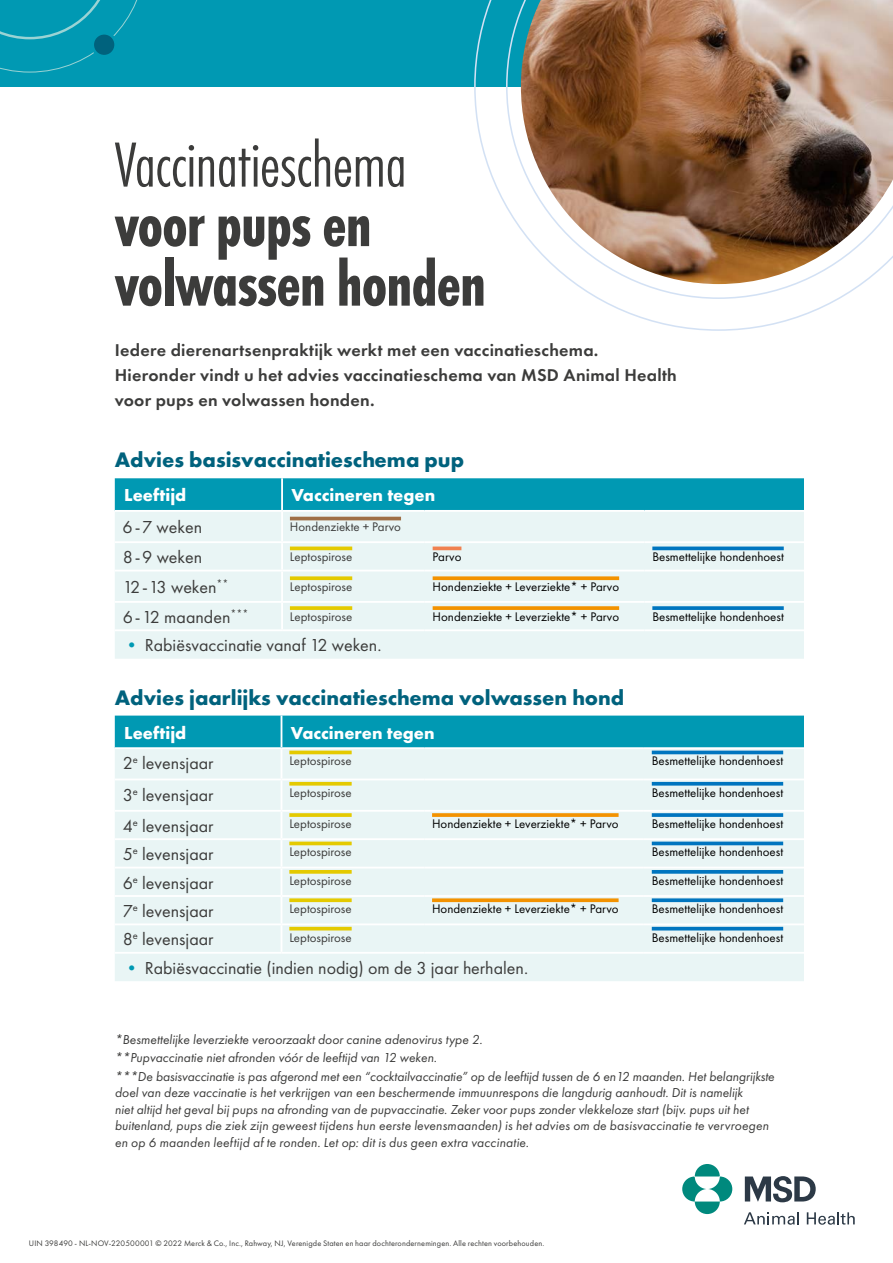
<style>
.page{position:relative;width:893px;height:1263px;background:#fff}
.page>*{position:absolute;margin:0;border:0;box-sizing:border-box;transform-origin:0 0}
.t1{font:700 66px/59.6px "Futura PT Cond";letter-spacing:-.015em;color:#3c3c3b}
.t2{font:66px "Futura PT Cond";letter-spacing:-.01em;color:#3c3c3b}
.t3{font:700 21.75px "Futura PT";color:#00627d}
.t4{font:18px "Futura PT";color:#3c3c3b}
.t5{font:700 18px "Futura PT";color:#fff}
.t6{font:600 17.7px/24.6px "Futura PT";letter-spacing:.015em;color:#3c3c3b}
.t7{font:italic 13.5px/16.5px "Futura PT";color:#3c3c3b}
.t8{font:12.9px "Futura PT";color:#000}
.t9{font:12.9px "Futura PT";color:#3c3c3b}
.t10{font:8.25px "Futura PT";letter-spacing:.015em;color:#3c3c3b}
.s1{color:#0099b3}
</style>
<div class="page">
<div style="left:0;top:0;width:893px;height:86px;background:#0099b3"></div>
<svg style="left:0;top:0;width:138px;height:72px"></svg>
<div style="left:93px;top:33px;width:23px;height:23px;background:#00627d;border-radius:50%"></div>
<div style="left:91px;top:32px;width:26px;height:26px;border:3px solid #0099b3;border-radius:50%"></div>
<div style="left:115px;top:512px;width:689px;height:147px;background:#e9f5f5"></div>
<hr style="left:281px;top:512px;width:2px;height:29px;background:#fff">
<div style="left:115px;top:478px;width:689px;height:33px;background:#0099b3"></div>
<hr style="left:115px;top:541px;width:167px;height:2px;background:#fff">
<hr style="left:282px;top:541px;width:143px;height:2px;background:#fff">
<hr style="left:281px;top:543px;width:2px;height:27px;background:#fff">
<hr style="left:425px;top:541px;width:219px;height:2px;background:#fff">
<hr style="left:644px;top:541px;width:164px;height:2px;background:#fff">
<hr style="left:115px;top:570px;width:167px;height:1px;background:#fff">
<hr style="left:282px;top:570px;width:143px;height:1px;background:#fff">
<hr style="left:281px;top:571px;width:2px;height:30px;background:#fff">
<hr style="left:425px;top:570px;width:219px;height:1px;background:#fff">
<hr style="left:644px;top:570px;width:164px;height:1px;background:#fff">
<hr style="left:115px;top:601px;width:167px;height:2px;background:#fff">
<hr style="left:282px;top:601px;width:143px;height:2px;background:#fff">
<hr style="left:281px;top:603px;width:2px;height:26px;background:#fff">
<hr style="left:425px;top:601px;width:219px;height:2px;background:#fff">
<hr style="left:644px;top:601px;width:164px;height:2px;background:#fff">
<hr style="left:115px;top:629px;width:167px;height:2px;background:#fff">
<hr style="left:282px;top:629px;width:143px;height:2px;background:#fff">
<hr style="left:425px;top:629px;width:219px;height:2px;background:#fff">
<hr style="left:644px;top:629px;width:165px;height:2px;background:#fff">
<hr style="left:290px;top:517px;width:111px;height:3px;background:#9e6f46">
<svg style="left:290px;top:546px;width:62px;height:4px"></svg>
<svg style="left:433px;top:546px;width:28px;height:4px"></svg>
<svg style="left:652px;top:546px;width:132px;height:4px"></svg>
<svg style="left:290px;top:576px;width:62px;height:4px"></svg>
<svg style="left:433px;top:576px;width:186px;height:4px"></svg>
<svg style="left:290px;top:606px;width:62px;height:4px"></svg>
<svg style="left:433px;top:606px;width:186px;height:4px"></svg>
<svg style="left:652px;top:606px;width:132px;height:4px"></svg>
<div style="left:115px;top:780px;width:689px;height:201px;background:#e9f5f5"></div>
<svg style="left:115px;top:716px;width:689px;height:62px;background:#72c6d3"></svg>
<hr style="left:281px;top:780px;width:1px;height:30px;background:#fff">
<hr style="left:115px;top:810px;width:166px;height:2px;background:#fff">
<hr style="left:281px;top:810px;width:143px;height:2px;background:#fff">
<hr style="left:424px;top:810px;width:220px;height:2px;background:#fff">
<hr style="left:644px;top:810px;width:167px;height:2px;background:#fff">
<hr style="left:115px;top:838px;width:166px;height:2px;background:#fff">
<hr style="left:281px;top:838px;width:143px;height:2px;background:#fff">
<hr style="left:424px;top:838px;width:220px;height:2px;background:#fff">
<hr style="left:644px;top:838px;width:167px;height:2px;background:#fff">
<hr style="left:115px;top:867px;width:166px;height:1px;background:#fff">
<hr style="left:281px;top:867px;width:143px;height:1px;background:#fff">
<hr style="left:424px;top:867px;width:220px;height:1px;background:#fff">
<hr style="left:644px;top:867px;width:167px;height:1px;background:#fff">
<hr style="left:115px;top:895px;width:166px;height:2px;background:#fff">
<hr style="left:281px;top:895px;width:143px;height:2px;background:#fff">
<hr style="left:424px;top:895px;width:220px;height:2px;background:#fff">
<hr style="left:644px;top:895px;width:167px;height:2px;background:#fff">
<hr style="left:115px;top:923px;width:166px;height:2px;background:#fff">
<hr style="left:281px;top:923px;width:143px;height:2px;background:#fff">
<svg style="left:281px;top:812px;width:1px;height:140px"></svg>
<hr style="left:424px;top:923px;width:220px;height:2px;background:#fff">
<hr style="left:644px;top:923px;width:167px;height:2px;background:#fff">
<hr style="left:115px;top:952px;width:166px;height:2px;background:#fff">
<hr style="left:281px;top:952px;width:143px;height:2px;background:#fff">
<hr style="left:424px;top:952px;width:220px;height:2px;background:#fff">
<hr style="left:644px;top:952px;width:167px;height:2px;background:#fff">
<hr style="left:289px;top:751px;width:63px;height:3px;background:#e4ca00">
<hr style="left:652px;top:751px;width:131px;height:3px;background:#0075bf">
<svg style="left:289px;top:782px;width:63px;height:4px"></svg>
<svg style="left:652px;top:782px;width:131px;height:4px"></svg>
<svg style="left:289px;top:813px;width:63px;height:4px"></svg>
<svg style="left:432px;top:813px;width:187px;height:4px"></svg>
<svg style="left:652px;top:813px;width:131px;height:4px"></svg>
<hr style="left:289px;top:842px;width:63px;height:3px;background:#e4ca00">
<hr style="left:652px;top:842px;width:131px;height:3px;background:#0075bf">
<svg style="left:289px;top:870px;width:63px;height:4px"></svg>
<svg style="left:652px;top:870px;width:131px;height:4px"></svg>
<svg style="left:289px;top:898px;width:63px;height:4px"></svg>
<svg style="left:432px;top:898px;width:187px;height:4px"></svg>
<svg style="left:652px;top:898px;width:131px;height:4px"></svg>
<hr style="left:289px;top:927px;width:63px;height:3px;background:#e4ca00">
<hr style="left:652px;top:927px;width:131px;height:3px;background:#0075bf">
<svg style="left:474px;top:0;width:419px;height:331px"></svg>
<svg style="left:682px;top:1164px;width:50px;height:50px"></svg>
<svg style="left:745px;top:1176px;width:71px;height:26px"></svg>
<svg style="left:807px;top:1212px;width:48px;height:13px"></svg>
<svg style="left:744px;top:1212px;width:55px;height:13px"></svg>
<h1 class="t2" style="left:115px;top:126px;width:293px">Vaccinatieschema</h1>
<h1 class="t1" style="left:115px;top:194px;width:373px">voor pups en volwassen honden</h1>
<h3 class="t6" style="left:115px;top:338px;width:563px">Iedere dierenartsenpraktijk werkt met een vaccinatieschema.<br>Hieronder vindt u het advies vaccinatieschema van MSD Animal Health voor pups en volwassen honden.</h3>
<h2 class="t3" style="left:115px;top:446px;width:351px">Advies basisvaccinatieschema pup</h2>
<h3 class="t5" style="left:124px;top:484px;width:64px">Leeftijd</h3>
<h3 class="t5" style="left:291px;top:484px;width:145px">Vaccineren tegen</h3>
<h3 class="t4" style="left:123px;top:517px;width:81px">6-7 weken</h3>
<p class="t9" style="left:290px;top:519px;width:113px">Hondenziekte + Parvo</p>
<h3 class="t4" style="left:123px;top:547px;width:81px">8-9 weken</h3>
<p class="t9" style="left:290px;top:549px;width:64px">Leptospirose</p>
<p class="t8" style="left:433px;top:549px;width:30px">Parvo</p>
<p class="t8" style="left:652px;top:549px;width:133px">Besmettelijke hondenhoest</p>
<h3 class="t4" style="left:123px;top:576px;width:107px">12-13 weken<sup>**</sup></h3>
<p class="t9" style="left:290px;top:579px;width:64px">Leptospirose</p>
<p class="t8" style="left:433px;top:579px;width:188px">Hondenziekte + Leverziekte* + Parvo</p>
<h3 class="t4" style="left:123px;top:606px;width:127px">6-12 maanden<sup>***</sup></h3>
<p class="t9" style="left:290px;top:609px;width:64px">Leptospirose</p>
<p class="t8" style="left:433px;top:609px;width:188px">Hondenziekte + Leverziekte* + Parvo</p>
<p class="t8" style="left:652px;top:609px;width:133px">Besmettelijke hondenhoest</p>
<h3 class="t4" style="left:123px;top:635px;width:260px"><span class="s1">•</span> Rabiësvaccinatie vanaf 12 weken.</h3>
<h2 class="t3" style="left:115px;top:683px;width:511px">Advies jaarlijks vaccinatieschema volwassen hond</h2>
<h3 class="t5" style="left:124px;top:721px;width:64px">Leeftijd</h3>
<h3 class="t5" style="left:291px;top:721px;width:145px">Vaccineren tegen</h3>
<h3 class="t4" style="left:123px;top:752px;width:92px">2<sup>e</sup> levensjaar</h3>
<p class="t9" style="left:289px;top:753px;width:64px">Leptospirose</p>
<p class="t8" style="left:652px;top:753px;width:133px">Besmettelijke hondenhoest</p>
<h3 class="t4" style="left:123px;top:784px;width:92px">3<sup>e</sup> levensjaar</h3>
<p class="t9" style="left:289px;top:785px;width:64px">Leptospirose</p>
<p class="t8" style="left:652px;top:785px;width:133px">Besmettelijke hondenhoest</p>
<h3 class="t4" style="left:123px;top:815px;width:92px">4<sup>e</sup> levensjaar</h3>
<p class="t9" style="left:289px;top:816px;width:64px">Leptospirose</p>
<p class="t8" style="left:432px;top:816px;width:188px">Hondenziekte + Leverziekte* + Parvo</p>
<p class="t8" style="left:652px;top:816px;width:133px">Besmettelijke hondenhoest</p>
<h3 class="t4" style="left:123px;top:843px;width:92px">5<sup>e</sup> levensjaar</h3>
<p class="t9" style="left:289px;top:844px;width:64px">Leptospirose</p>
<p class="t8" style="left:652px;top:844px;width:133px">Besmettelijke hondenhoest</p>
<h3 class="t4" style="left:123px;top:872px;width:92px">6<sup>e</sup> levensjaar</h3>
<p class="t9" style="left:289px;top:873px;width:64px">Leptospirose</p>
<p class="t8" style="left:652px;top:873px;width:133px">Besmettelijke hondenhoest</p>
<h3 class="t4" style="left:123px;top:900px;width:92px">7<sup>e</sup> levensjaar</h3>
<p class="t9" style="left:289px;top:901px;width:64px">Leptospirose</p>
<p class="t8" style="left:432px;top:901px;width:188px">Hondenziekte + Leverziekte* + Parvo</p>
<p class="t8" style="left:652px;top:901px;width:133px">Besmettelijke hondenhoest</p>
<h3 class="t4" style="left:123px;top:929px;width:92px">8<sup>e</sup> levensjaar</h3>
<p class="t9" style="left:289px;top:930px;width:64px">Leptospirose</p>
<p class="t8" style="left:652px;top:930px;width:133px">Besmettelijke hondenhoest</p>
<h3 class="t4" style="left:123px;top:957px;width:407px"><span class="s1">•</span> Rabiësvaccinatie (indien nodig) om de 3 jaar herhalen.</h3>
<p class="t7" style="left:115px;top:1030px;width:661px;line-height:18.6px">*Besmettelijke leverziekte veroorzaakt door canine adenovirus type 2.<br>**Pupvaccinatie niet afronden vóór de leeftijd van 12 weken.<br>***De basisvaccinatie is pas afgerond met een “cocktailvaccinatie” op de leeftijd tussen de 6 en12 maanden. Het belangrijkste</p>
<p class="t7" style="left:115px;top:1084px;width:656px">doel van deze vaccinatie is het verkrijgen van een beschermende immuunrespons die langdurig aanhoudt. Dit is namelijk<br>niet altijd het geval bij pups na afronding van de pupvaccinatie. Zeker voor pups zonder vlekkeloze start (bijv. pups uit het buitenland, pups die ziek zijn geweest tijdens hun eerste levensmaanden) is het advies om de basisvaccinatie te vervroegen en op 6 maanden leeftijd af te ronden. Let op: dit is dus geen extra vaccinatie.</p>
<p class="t10" style="left:29px;top:1238px;width:517px">UIN 398490 - NL-NOV-220500001 © 2022 Merck &amp; Co., Inc., Rahway, NJ, Verenigde Staten en haar dochterondernemingen. Alle rechten voorbehouden.</p>
</div>
